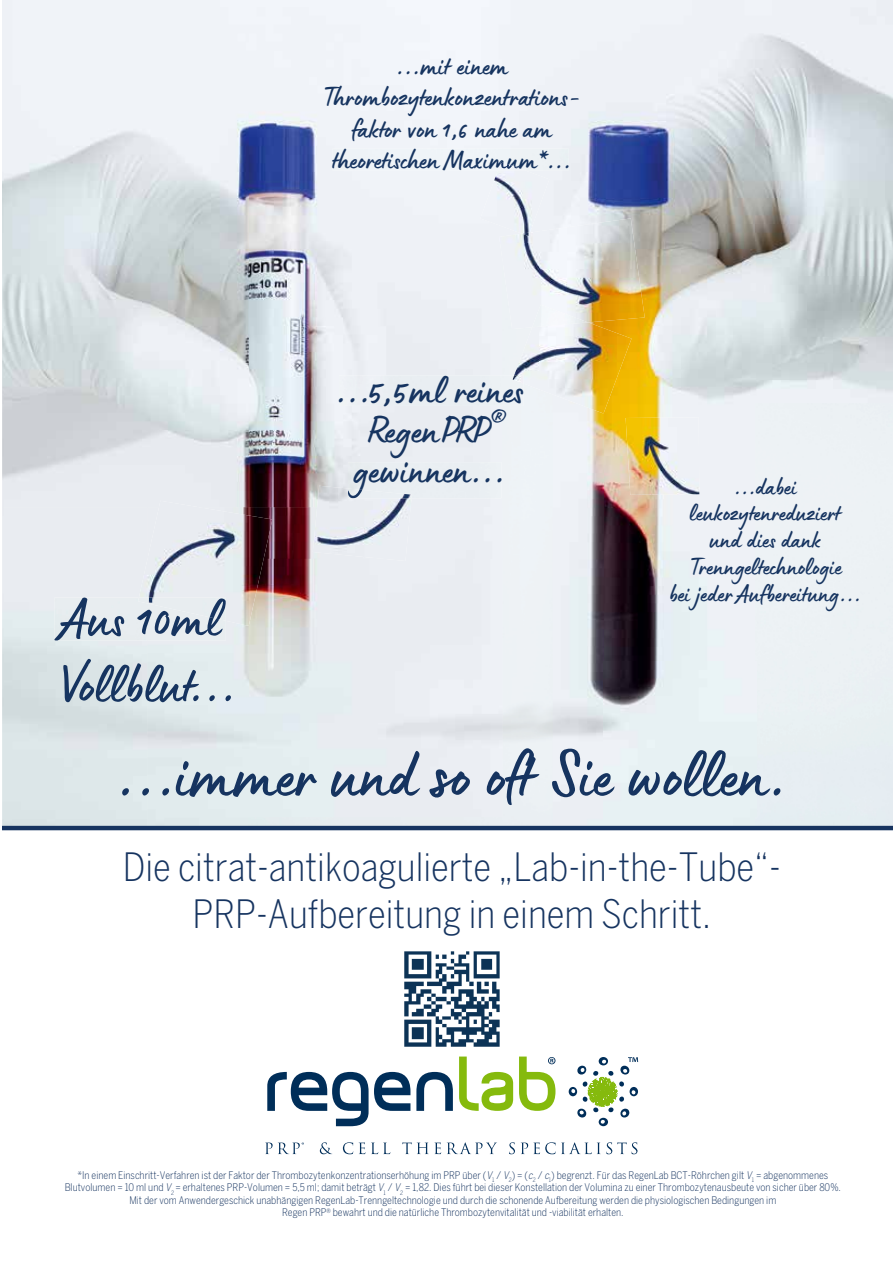
<style>
.page{position:relative;width:893px;height:1263px;background:#fff}
.page>*{position:absolute;margin:0;border:0;box-sizing:border-box;transform-origin:0 0}
.t1{font:68.55px "Lumios Marker";color:#163460}
.t2{font:55.2px/66.2px "Lumios Marker";color:#163460}
.t3{font:40.2px/40.2px "Lumios Marker";color:#163460;text-align:center}
.t4{font:300 condensed 38.7px/46.5px "Benton Sans";color:#163460;text-align:center}
.t5{font:28.35px/31.3px "Lumios Marker";color:#163460;text-align:center}
.t6{font:25.35px/26.8px "Lumios Marker";color:#163460;text-align:center}
.t7{font:23.85px "Lumios Marker";color:#163460}
.t8{font:300 condensed 10.5px/12.5px "Benton Sans";color:#163460;text-align:center}
.s1{font-style:italic}
</style>
<div class="page">
<img style="left:2px;top:0;width:754px;height:249px">
<img style="left:756px;top:0;width:137px;height:826px">
<img style="left:2px;top:249px;width:500px;height:258px">
<img style="left:604px;top:249px;width:152px;height:577px">
<img style="left:553px;top:413px;width:51px;height:413px">
<img style="left:272px;top:507px;width:231px;height:52px">
<img style="left:249px;top:559px;width:254px;height:267px">
<div style="left:54px;top:597px;width:172px;height:43px;background:#e8edf0"></div>
<div style="left:339px;top:375px;width:175px;height:31px;background:#e9eef2"></div>
<div style="left:348px;top:462px;width:154px;height:36px;background:#e9eef2"></div>
<div style="left:332px;top:149px;width:237px;height:21px;background:#eef3f7"></div>
<svg style="left:2px;top:826px;width:891px;height:329px"></svg>
<svg style="left:267px;top:1072px;width:143px;height:54px"></svg>
<svg style="left:416px;top:1072px;width:37px;height:39px"></svg>
<svg style="left:459px;top:1056px;width:54px;height:55px"></svg>
<svg style="left:320px;top:1142px;width:12px;height:12px"></svg>
<svg style="left:343px;top:1142px;width:10px;height:12px"></svg>
<svg style="left:359px;top:1142px;width:6px;height:12px"></svg>
<svg style="left:371px;top:1142px;width:19px;height:12px"></svg>
<svg style="left:402px;top:1142px;width:39px;height:12px"></svg>
<svg style="left:447px;top:1142px;width:50px;height:12px"></svg>
<svg style="left:509px;top:1142px;width:6px;height:12px"></svg>
<svg style="left:521px;top:1142px;width:116px;height:12px"></svg>
<svg style="left:265px;top:1142px;width:39px;height:12px"></svg>
<svg style="left:519px;top:1056px;width:36px;height:55px"></svg>
<svg style="left:569px;top:1057px;width:69px;height:69px"></svg>
<img style="left:402px;top:947px;width:100px;height:103px">
<img style="left:139px;top:501px;width:133px;height:125px">
<img style="left:138px;top:597px;width:88px;height:24px">
<img style="left:313px;top:486px;width:98px;height:75px">
<img style="left:348px;top:488px;width:64px;height:10px">
<img style="left:514px;top:329px;width:117px;height:84px">
<svg style="left:513px;top:375px;width:10px;height:9px"></svg>
<img style="left:499px;top:218px;width:146px;height:111px">
<img style="left:532px;top:305px;width:56px;height:22px">
<img style="left:480px;top:170px;width:69px;height:64px">
<img style="left:498px;top:162px;width:27px;height:8px">
<svg style="left:522px;top:232px;width:8px;height:4px"></svg>
<img style="left:626px;top:417px;width:73px;height:78px">
<h2 class="t2" style="left:63px;top:582px;width:175px">Aus 10ml<br>Vollblut...</h2>
<h3 class="t5" style="left:322px;top:49px;width:261px">...mit einem<br>Thrombozytenkonzentrations&shy;faktor von 1,6 nahe am theoretischen Maximum*...</h3>
<h3 class="t3" style="left:335px;top:368px;width:190px">...5,5 ml reines<br>RegenPRP gewinnen...</h3>
<h3 class="t7" style="left:488px;top:404px;width:18px">®</h3>
<h3 class="t6" style="left:669px;top:471px;width:194px">...dabei leukozytenreduziert<br>und dies dank<br>Trenngeltechnologie<br>bei jeder Aufbereitung...</h3>
<h1 class="t1" style="left:116px;top:731px;width:673px">...immer und so oft Sie wollen.</h1>
<h3 class="t4" style="left:123px;top:844px;width:660px">Die citrat-antikoagulierte „Lab-in-the-Tube“-<br>PRP-Aufbereitung in einem Schritt.</h3>
<p class="t8" style="left:65px;top:1169px;width:778px">*In einem Einschritt-Verfahren ist der Faktor der Thrombozytenkonzentrationserhöhung im PRP über (<span class="s1">V</span><sub>1</sub> / <span class="s1">V</span><sub>2</sub>) = (<span class="s1">c</span><sub>2</sub> / <span class="s1">c</span><sub>1</sub>) begrenzt. Für das RegenLab BCT-Röhrchen gilt <span class="s1">V</span><sub>1</sub> = abgenommenes Blutvolumen = 10 ml und <span class="s1">V</span><sub>2</sub> = erhaltenes PRP-Volumen = 5,5 ml; damit beträgt <span class="s1">V</span><sub>1</sub> / <span class="s1">V</span><sub>2</sub> = 1,82. Dies führt bei dieser Konstellation der Volumina zu einer Thrombozytenausbeute von sicher über 80%.<br>Mit der vom Anwendergeschick unabhängigen RegenLab-Trenngeltechnologie und durch die schonende Aufbereitung werden die physiologischen Bedingungen im<br>Regen PRP<sup>®</sup> bewahrt und die natürliche Thrombozytenvitalität und -viabilität erhalten.</p>
</div>
